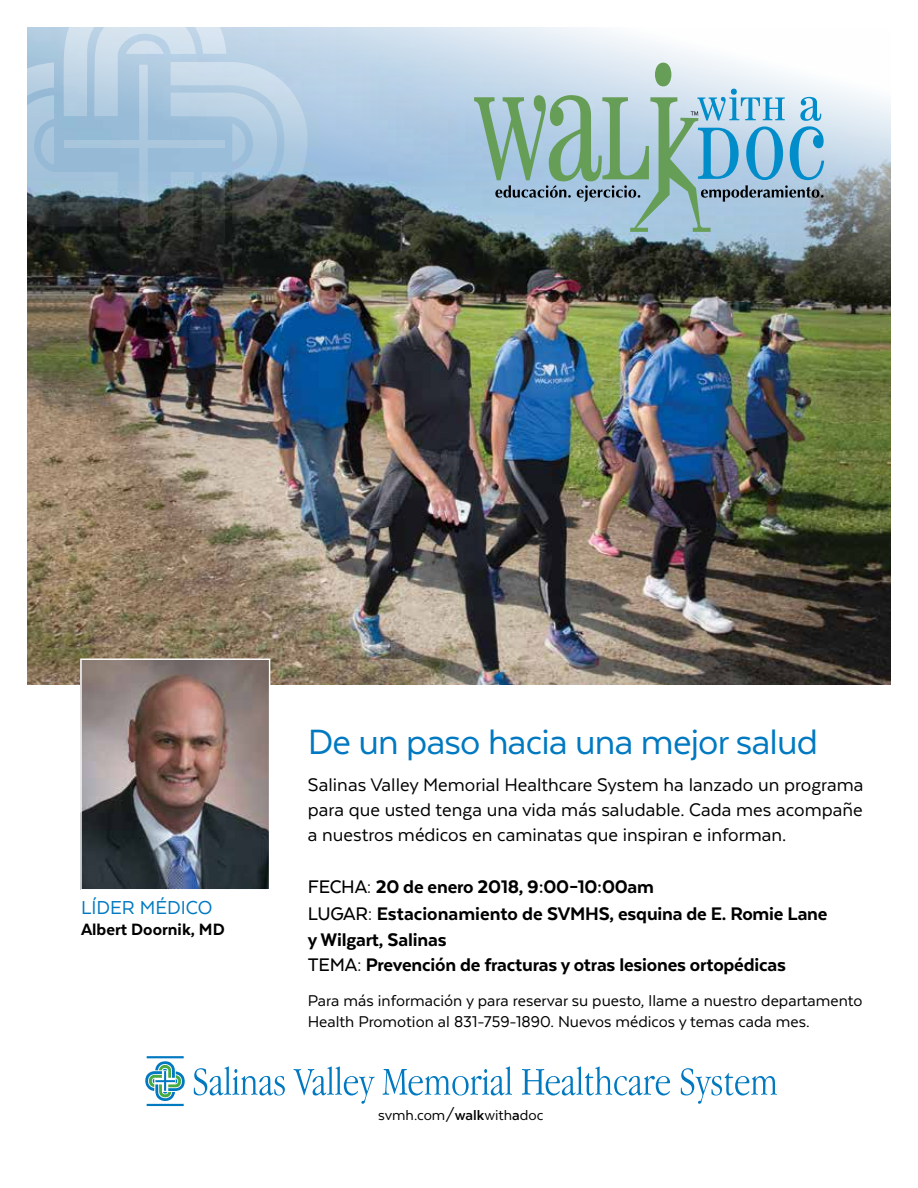
<style>
.page{position:relative;width:918px;height:1188px;background:#fff}
.page>*{position:absolute;margin:0;border:0;box-sizing:border-box;transform-origin:0 0}
.t1{font:40.5px "Texta";letter-spacing:-.02em;color:#0079c1}
.t2{font:21.6px "Texta";color:#0079c1}
.t3{font:21px/24.8px "Texta";color:#000;text-align:justify}
.t4{font:800 21px/26px "Texta";letter-spacing:-.01em;color:#000}
.t5{font:800 18.9px "Texta";color:#000}
.t6{font:18px/21px "Texta";color:#000}
.t7{font:16.5px "Texta";color:#000}
.s1{font-weight:500}
.s2{font-weight:700}
</style>
<div class="page">
<img style="left:27px;top:27px;width:864px;height:657px">
<svg style="left:27px;top:333px;width:272px;height:5px"></svg>
<svg style="left:27px;top:27px;width:282px;height:286px;background:#7a8994"></svg>
<svg style="left:474px;top:63px;width:350px;height:169px;background:#a5c5ce"></svg>
<hr style="left:147px;top:1056px;width:37px;height:2px;background:#0079c1">
<hr style="left:147px;top:1104px;width:37px;height:2px;background:#0079c1">
<svg style="left:194px;top:1066px;width:91px;height:30px"></svg>
<svg style="left:293px;top:1066px;width:82px;height:38px"></svg>
<svg style="left:383px;top:1066px;width:129px;height:30px"></svg>
<svg style="left:522px;top:1066px;width:148px;height:30px"></svg>
<svg style="left:681px;top:1068px;width:96px;height:36px"></svg>
<svg style="left:145px;top:1061px;width:40px;height:40px"></svg>
<img style="left:82px;top:660px;width:186px;height:228px">
<div style="left:80px;top:658px;width:190px;height:232px;border:1px solid #fff"></div>
<p class="t2" style="left:81px;top:897px;width:133px">LÍDER MÉDICO</p>
<p class="t5" style="left:81px;top:919px;width:145px">Albert Doornik, MD</p>
<h1 class="t1" style="left:308px;top:721px;width:512px">De un paso hacia una mejor salud</h1>
<p class="t3" style="left:308px;top:773px;width:557px">Salinas Valley Memorial Healthcare System ha lanzado un programa para que usted tenga una vida más saludable. Cada mes acompañe a nuestros médicos en caminatas que inspiran e informan.</p>
<p class="t4" style="left:308px;top:874px;width:521px"><span class="s1">FECHA:</span> 20 de enero 2018, 9:00–10:00am<br><span class="s1">LUGAR:</span> Estacionamiento de SVMHS, esquina de E. Romie Lane y Wilgart, Salinas<br><span class="s1">TEMA:</span> Prevención de fracturas y otras lesiones ortopédicas</p>
<p class="t6" style="left:308px;top:990px;width:556px">Para más información y para reservar su puesto, llame a nuestro departamento<br>Health Promotion al 831-759-1890. Nuevos médicos y temas cada mes.</p>
<p class="t7" style="left:378px;top:1107px;width:167px">svmh.com/<span class="s2">walk</span>with<span class="s2">a</span>doc</p>
</div>
